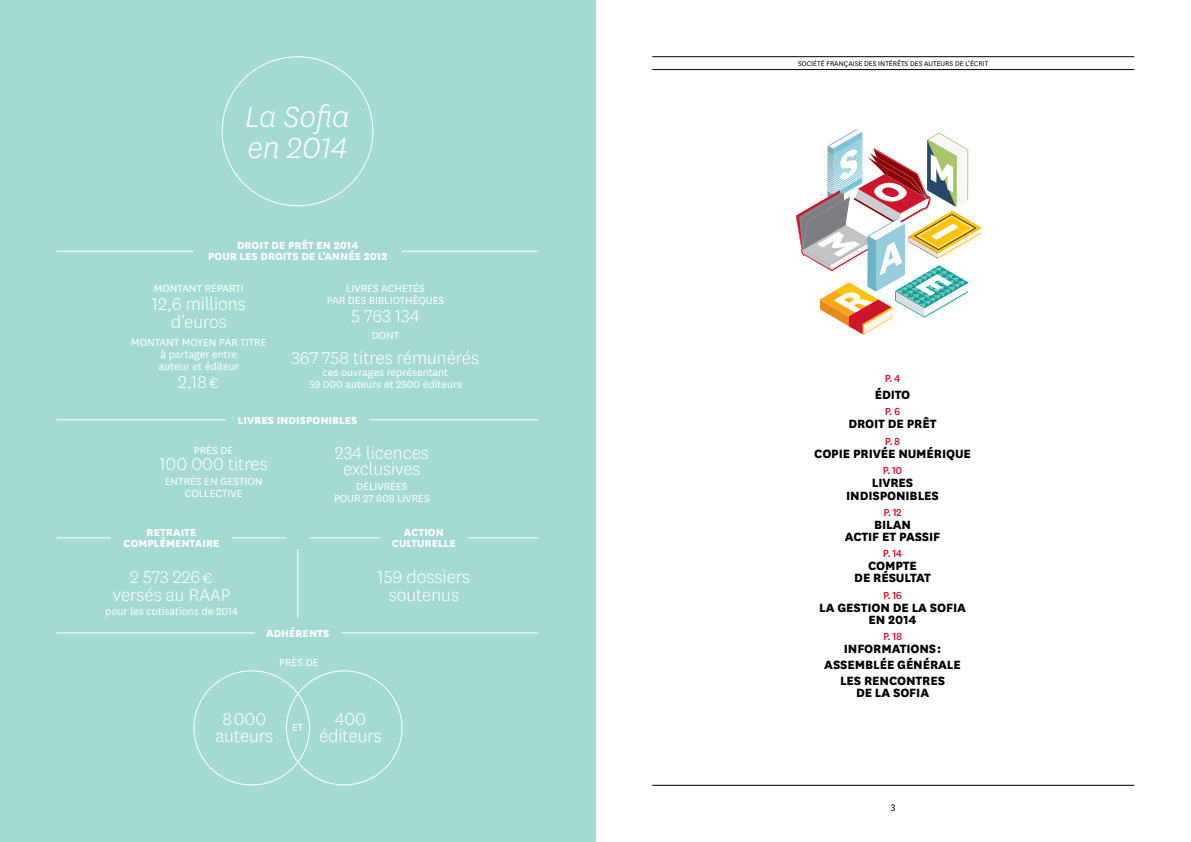
<style>
.page{position:relative;width:1191px;height:842px;background:#fff}
.page>*{position:absolute;margin:0;border:0;box-sizing:border-box;transform-origin:0 0}
.t1{font:italic 300 34px/31px "National";color:#fff}
.t2{font:300 20px/18px "National";color:#fff;text-align:center}
.t3{font:800 14px/12px "National";letter-spacing:-.01em;color:#000;text-align:center}
.t4{font:12px/12px "National";color:#fff;text-align:center}
.t5{font:800 12px/11px "National";color:#fff;text-align:center}
.t6{font:500 12px "National";letter-spacing:-.05em;color:#ce152d}
.t7{font:11px "National";color:#000}
.t8{font:8px "National";color:#000}
</style>
<div class="page">
<div style="left:0;top:0;width:595px;height:842px;background:#a4dad2"></div>
<hr style="left:652px;top:785px;width:482px;height:1px;background:#000">
<hr style="left:652px;top:57px;width:482px;height:1px;background:#000">
<hr style="left:652px;top:69px;width:482px;height:1px;background:#000">
<svg style="left:795px;top:129px;width:186px;height:206px"></svg>
<hr style="left:57px;top:633px;width:482px;height:1px;background:#fff">
<hr style="left:57px;top:251px;width:482px;height:1px;background:#fff">
<hr style="left:57px;top:538px;width:229px;height:1px;background:#fff">
<hr style="left:309px;top:538px;width:230px;height:1px;background:#fff">
<hr style="left:57px;top:420px;width:482px;height:1px;background:#fff">
<hr style="left:297px;top:549px;width:1px;height:69px;background:#fff">
<div style="left:255px;top:630px;width:86px;height:7px;background:#a4dad2"></div>
<div style="left:380px;top:529px;width:87px;height:18px;background:#a4dad2"></div>
<div style="left:111px;top:528px;width:121px;height:19px;background:#a4dad2"></div>
<div style="left:226px;top:416px;width:143px;height:8px;background:#a4dad2"></div>
<div style="left:194px;top:242px;width:207px;height:18px;background:#a4dad2"></div>
<h1 class="t1" style="left:245px;top:100px;width:106px">La Sofia en 2014</h1>
<p class="t5" style="left:208px;top:239px;width:181px">DROIT DE PRÊT EN 2014<br>POUR LES DROITS DE L’ANNÉE 2012</p>
<p class="t4" style="left:154px;top:282px;width:91px">MONTANT RÉPARTI</p>
<h2 class="t2" style="left:152px;top:295px;width:95px">12,6 millions d’euros</h2>
<p class="t4" style="left:131px;top:336px;width:137px">MONTANT MOYEN PAR TITRE<br>À PARTAGER ENTRE<br>AUTEUR ET ÉDITEUR</p>
<h2 class="t2" style="left:178px;top:372px;width:43px">2,18 €</h2>
<p class="t4" style="left:327px;top:282px;width:118px">LIVRES ACHETÉS<br>PAR DES BIBLIOTHÈQUES</p>
<h2 class="t2" style="left:351px;top:307px;width:70px">5 763 134</h2>
<p class="t4" style="left:372px;top:329px;width:29px">DONT</p>
<h2 class="t2" style="left:291px;top:348px;width:189px">367 758 titres rémunérés</h2>
<p class="t4" style="left:309px;top:366px;width:155px">CES OUVRAGES REPRÉSENTANT<br>59 000 AUTEURS ET 2500 ÉDITEURS</p>
<p class="t5" style="left:238px;top:413px;width:121px">LIVRES INDISPONIBLES</p>
<p class="t4" style="left:194px;top:444px;width:41px">PRÈS DE</p>
<h2 class="t2" style="left:160px;top:454px;width:110px">100 000 titres</h2>
<p class="t4" style="left:165px;top:475px;width:99px">ENTRÉS EN GESTION<br>COLLECTIVE</p>
<p class="t5" style="left:124px;top:525px;width:97px">RETRAITE<br>COMPLÉMENTAIRE</p>
<h2 class="t2" style="left:113px;top:568px;width:119px">2 573 226 € versés au RAAP</h2>
<p class="t4" style="left:105px;top:605px;width:134px">POUR LES COTISATIONS DE 2014</p>
<h2 class="t2" style="left:335px;top:444px;width:96px;line-height:16px">234 licences exclusives</h2>
<p class="t4" style="left:334px;top:479px;width:96px">DÉLIVRÉES<br>POUR 27 808 LIVRES</p>
<p class="t5" style="left:392px;top:526px;width:65px">ACTION<br>CULTURELLE</p>
<h2 class="t2" style="left:378px;top:568px;width:94px">159 dossiers soutenus</h2>
<p class="t5" style="left:266px;top:627px;width:65px">ADHÉRENTS</p>
<p class="t4" style="left:279px;top:656px;width:41px">PRÈS DE</p>
<h2 class="t2" style="left:215px;top:710px;width:59px;line-height:17px">8 000 auteurs</h2>
<h2 class="t2" style="left:319px;top:710px;width:64px;line-height:17px">400 éditeurs</h2>
<p class="t4" style="left:292px;top:721px;width:13px">ET</p>
<p class="t8" style="left:798px;top:58px;width:192px">SOCIÉTÉ FRANÇAISE DES I NTÉRÊTS DES AUTEURS DE L’ÉCRIT</p>
<p class="t6" style="left:884px;top:370px;width:17px">p. 4</p>
<p class="t3" style="left:875px;top:388px;width:37px">ÉDITO</p>
<p class="t6" style="left:884px;top:403px;width:17px">p. 6</p>
<p class="t3" style="left:848px;top:417px;width:89px">DROIT DE PRÊT</p>
<p class="t6" style="left:885px;top:433px;width:17px">p. 8</p>
<p class="t3" style="left:814px;top:446px;width:158px">COPIE PRIVÉE NUMÉRIQUE</p>
<p class="t6" style="left:882px;top:462px;width:21px">p. 10</p>
<p class="t3" style="left:846px;top:475px;width:94px;line-height:13px">LIVRES<br>INDISPONIBLES</p>
<p class="t6" style="left:883px;top:504px;width:20px">p. 12</p>
<p class="t3" style="left:844px;top:518px;width:97px">BILAN<br>ACTIF ET PASSIF</p>
<p class="t6" style="left:883px;top:545px;width:21px">p. 14</p>
<p class="t3" style="left:854px;top:559px;width:78px">COMPTE<br>DE RÉSULTAT</p>
<p class="t6" style="left:883px;top:587px;width:21px">p. 16</p>
<p class="t3" style="left:819px;top:600px;width:148px">LA GESTION DE LA SOFIA<br>EN 2014</p>
<p class="t6" style="left:883px;top:628px;width:20px">p. 18</p>
<p class="t3" style="left:824px;top:639px;width:138px;line-height:16.3px">INFORMATIONS :<br>ASSEMBLÉE GÉNÉRALE<br>LES RENCONTRES</p>
<p class="t3" style="left:856px;top:686px;width:75px">DE LA SOFIA</p>
<p class="t7" style="left:891px;top:801px;width:6px">3</p>
</div>
